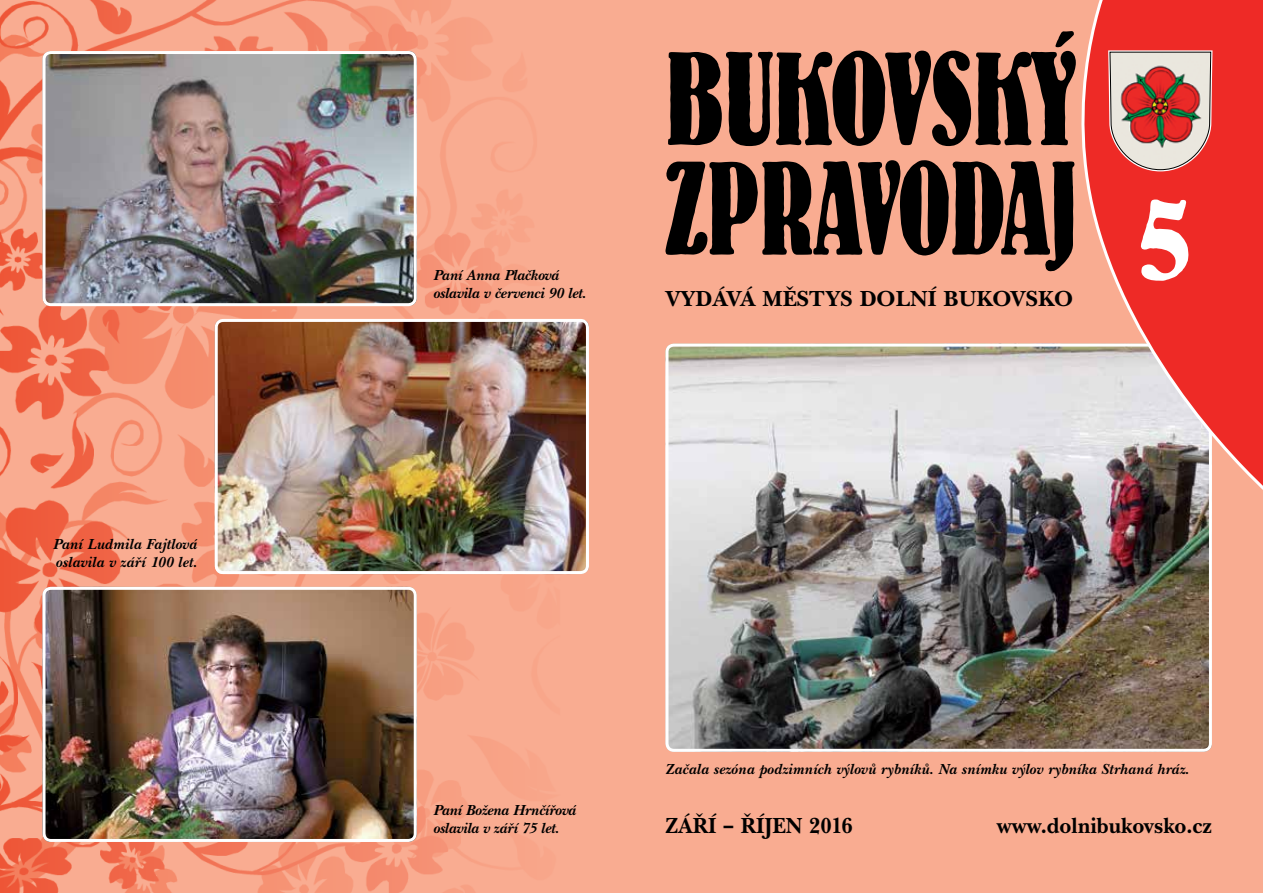
<style>
.page{position:relative;width:1263px;height:893px;background:#f9ac91}
.page>*{position:absolute;margin:0;border:0;box-sizing:border-box;transform-origin:0 0}
.t1{font:700 condensed 131.1px/109.6px "Bernhard Std";color:#000;scale:.93 1}
.t2{font:700 condensed 113.85px "Bernhard Std";color:#fff;scale:1.08 1}
.t3{font:700 22.5px "New Baskervil Itc TOT";color:#000;scale:.95 1}
.t4{font:700 22.5px "New Baskervil Itc TOT";color:#000}
.t5{font:italic 700 15px/18px "New Baskervil Itc TOT";color:#000}
.t6{font:italic 700 15px/18px "New Baskervil Itc TOT";letter-spacing:-.02em;color:#000}
.t7{font:italic 700 15px/18px "New Baskervil Itc TOT";letter-spacing:-.025em;color:#000}
</style>
<div class="page">
<img style="left:0;top:0;width:570px;height:893px">
<img style="left:43px;top:51px;width:374px;height:254px">
<div style="left:43px;top:51px;width:374px;height:255px;border:3px solid #fff;border-radius:7px"></div>
<img style="left:215px;top:321px;width:370px;height:253px">
<div style="left:215px;top:319px;width:374px;height:255px;border:3px solid #fff;border-radius:7px"></div>
<img style="left:43px;top:587px;width:374px;height:255px">
<div style="left:43px;top:587px;width:374px;height:255px;border:3px solid #fff;border-radius:7px"></div>
<img style="left:669px;top:348px;width:539px;height:400px">
<div style="left:665px;top:344px;width:547px;height:408px;border:3px solid #fff;border-radius:7px"></div>
<svg style="left:1058px;top:0;width:205px;height:516px"></svg>
<svg style="left:1108px;top:50px;width:104px;height:121px;background:#cb8c83"></svg>
<p class="t5" style="left:53px;top:535px;width:146px">Paní Ludmila Fajtlová oslavila v září 100 let.</p>
<p class="t6" style="left:434px;top:266px;width:155px">Paní Anna Plačková oslavila v červenci 90 let.</p>
<h1 class="t1" style="left:665px;top:47px;width:444px">BUKOVSKÝ<br>ZPRAVODAJ</h1>
<h3 class="t4" style="left:665px;top:285px;width:409px">VYDÁVÁ MĚSTYS DOLNÍ BUKOVSKO</h3>
<h2 class="t2" style="left:1139px;top:181px;width:48px">5</h2>
<p class="t7" style="left:434px;top:802px;width:144px">Paní Božena Hrnčířová oslavila v září 75 let.</p>
<p class="t5" style="left:665px;top:760px;width:526px">Začala sezóna podzimních výlovů rybníků. Na snímku výlov rybníka Strhaná hráz.</p>
<h3 class="t3" style="left:665px;top:812px;width:199px">ZÁŘÍ – ŘÍJEN 2016</h3>
<h3 class="t3" style="left:997px;top:812px;width:228px">www.dolnibukovsko.cz</h3>
</div>
